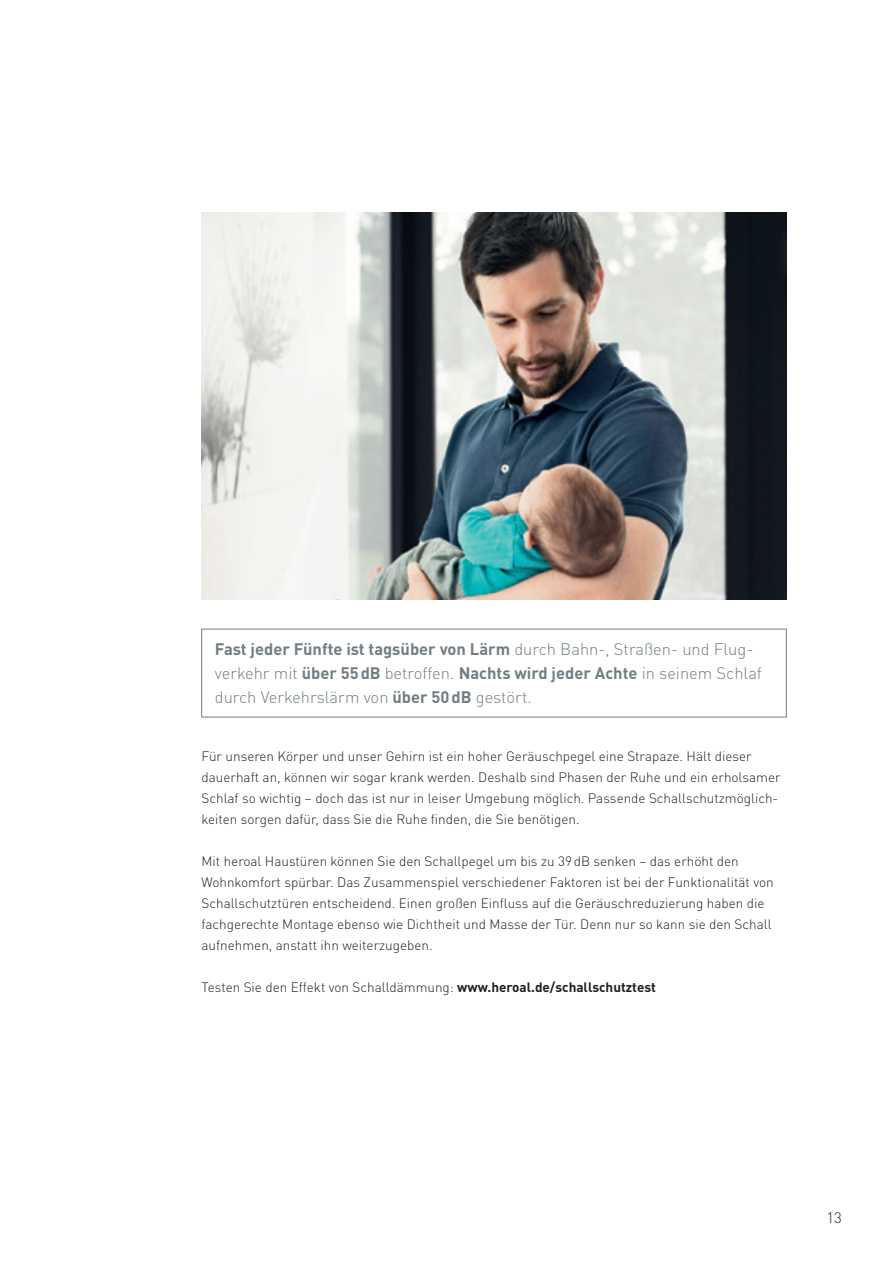
<style>
.page{position:relative;width:893px;height:1263px;background:#fff}
.page>*{position:absolute;margin:0;border:0;box-sizing:border-box;transform-origin:0 0}
.t1{font:300 16.5px/24px "DIN Pro";color:#717d83}
.t2{font:300 15px "DIN Pro";color:#231f20}
.t3{font:300 13.5px/21px "DIN Pro";color:#231f20}
.s1{font-weight:700}
</style>
<div class="page">
<img style="left:202px;top:213px;width:585px;height:387px">
<div style="left:201px;top:629px;width:586px;height:88px;border:1px solid #717d83"></div>
<p class="t1" style="left:215px;top:635px;width:549px"><span class="s1">Fast jeder Fünfte ist tagsüber von Lärm</span> durch Bahn-, Straßen- und Flug&shy;verkehr mit <span class="s1">über 55dB</span> betroffen. <span class="s1">Nachts wird jeder Achte</span> in seinem Schlaf durch Verkehrslärm von <span class="s1">über 50dB</span> gestört.</p>
<p class="t3" style="left:202px;top:744px;width:581px">Für unseren Körper und unser Gehirn ist ein hoher Geräuschpegel eine Strapaze. Hält dieser dauerhaft an, können wir sogar krank werden. Deshalb sind Phasen der Ruhe und ein erholsamer Schlaf so wichtig – doch das ist nur in leiser Umgebung möglich. Passende Schallschutzmöglich&shy;keiten sorgen dafür, dass Sie die Ruhe finden, die Sie benötigen.</p>
<p class="t3" style="left:202px;top:849px;width:574px">Mit heroal Haustüren können Sie den Schallpegel um bis zu 39dB senken – das erhöht den Wohnkomfort spürbar. Das Zusammenspiel verschiedener Faktoren ist bei der Funktionalität von Schallschutztüren entscheidend. Einen großen Einfluss auf die Geräuschreduzierung haben die fachgerechte Montage ebenso wie Dichtheit und Masse der Tür. Denn nur so kann sie den Schall aufnehmen, anstatt ihn weiterzugeben.</p>
<p class="t3" style="left:202px;top:975px;width:456px">Testen Sie den Effekt von Schalldämmung: <span class="s1">www.heroal.de/schallschutztest</span></p>
<p class="t2" style="left:826px;top:1206px;width:17px">13</p>
</div>
